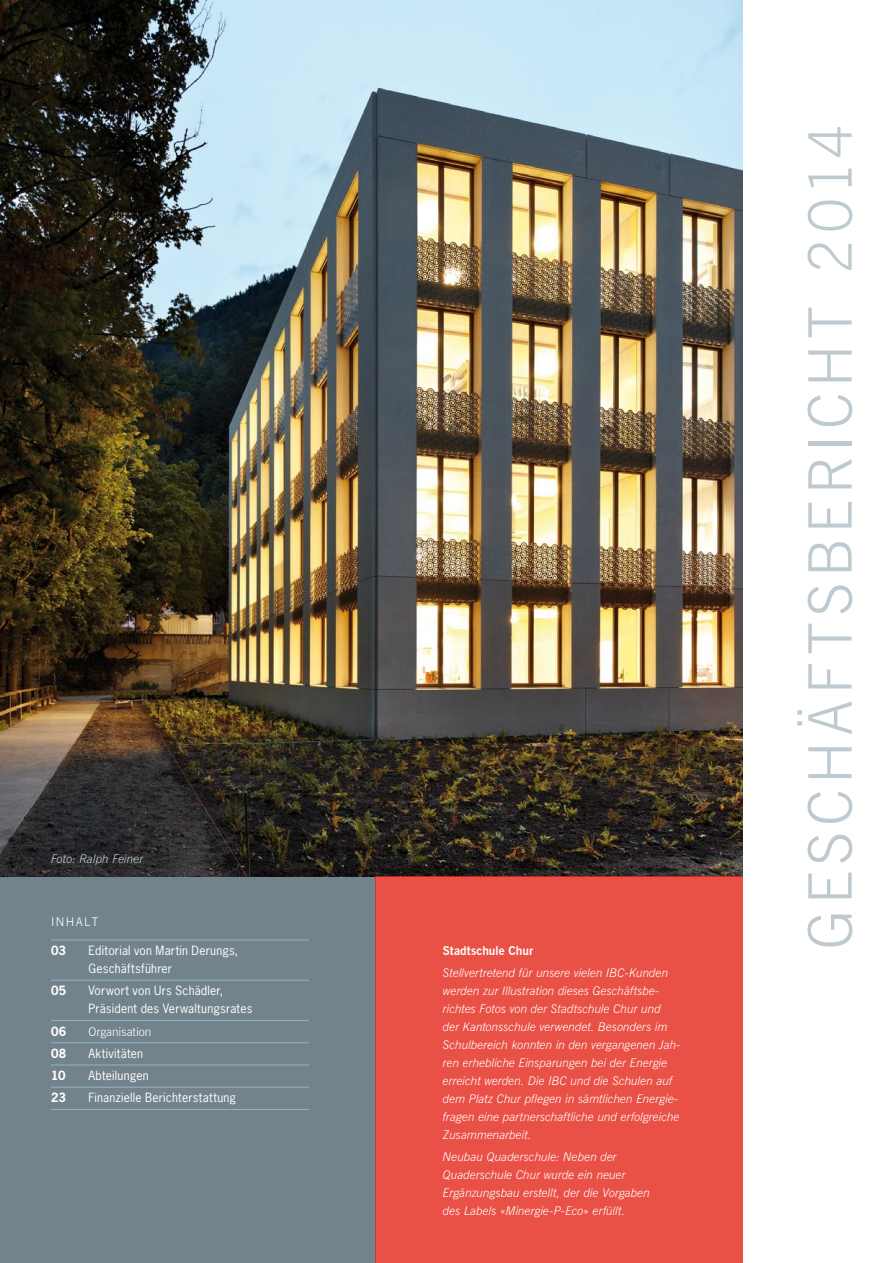
<style>
.page{position:relative;width:893px;height:1263px;background:#fff}
.page>*{position:absolute;margin:0;border:0;box-sizing:border-box;transform-origin:0 0}
.t1{font:300 60px "News Gothic BT";letter-spacing:.095em;color:#bfcad0}
.t2{font:italic 300 12px/18px "News Gothic BT";color:#fff}
.t3{font:12px/18px "News Gothic";letter-spacing:.02em;color:#fff}
.t4{font:300 12px "News Gothic BT";letter-spacing:.005em;color:#fff}
.t5{font:italic 300 12px "News Gothic BT";color:#c3cdd3}
.t6{font:700 12px "News Gothic BT";letter-spacing:.005em;color:#fff}
.t7{font:700 12px "News Gothic";letter-spacing:.015em;color:#fff}
</style>
<div class="page">
<div style="left:0;top:876px;width:376px;height:387px;background:#73838b"></div>
<img style="left:0;top:0;width:743px;height:876px">
<hr style="left:51px;top:940px;width:258px;height:1px;background:#96b3c0">
<hr style="left:51px;top:980px;width:258px;height:1px;background:#96b3c0">
<hr style="left:51px;top:1020px;width:258px;height:1px;background:#96b3c0">
<hr style="left:51px;top:1042px;width:258px;height:1px;background:#96b3c0">
<hr style="left:51px;top:1065px;width:258px;height:1px;background:#96b3c0">
<hr style="left:51px;top:1087px;width:258px;height:1px;background:#96b3c0">
<hr style="left:51px;top:1109px;width:258px;height:1px;background:#96b3c0">
<div style="left:376px;top:876px;width:367px;height:387px;background:#e95146"></div>
<p class="t5" style="left:51px;top:851px;width:94px">Foto: Ralph Feiner</p>
<p class="t4" style="left:51px;top:915px;width:49px">INHALT</p>
<p class="t7" style="left:51px;top:942px;width:17px">03</p>
<p class="t3" style="left:89px;top:941px;width:151px">Editorial von Martin Derungs,<br>Geschäftsführer</p>
<p class="t7" style="left:51px;top:983px;width:17px">05</p>
<p class="t3" style="left:89px;top:981px;width:165px">Vorwort von Urs Schädler,<br>Präsident des Verwaltungsrates</p>
<p class="t7" style="left:51px;top:1023px;width:17px">06</p>
<p class="t4" style="left:89px;top:1024px;width:64px">Organisation</p>
<p class="t7" style="left:51px;top:1045px;width:17px">08</p>
<p class="t3" style="left:89px;top:1044px;width:56px">Aktivitäten</p>
<p class="t7" style="left:51px;top:1067px;width:16px">10</p>
<p class="t3" style="left:89px;top:1066px;width:62px">Abteilungen</p>
<p class="t7" style="left:51px;top:1090px;width:16px">23</p>
<p class="t3" style="left:89px;top:1088px;width:149px">Finanzielle Berichterstattung</p>
<p class="t6" style="left:443px;top:943px;width:92px">Stadtschule Chur</p>
<p class="t2" style="left:443px;top:964px;width:239px">Stellvertretend für unsere vielen IBC-Kunden werden zur Illustration dieses Geschäftsbe&shy;richtes Fotos von der Stadtschule Chur und<br>der Kantonsschule verwendet. Besonders im Schulbereich konnten in den vergangenen Jah&shy;ren erhebliche Einsparungen bei der Energie erreicht werden. Die IBC und die Schulen auf dem Platz Chur pflegen in sämtlichen Energie&shy;fragen eine partnerschaftliche und erfolgreiche Zusammenarbeit.</p>
<p class="t2" style="left:443px;top:1148px;width:209px">Neubau Quaderschule: Neben der Quaderschule Chur wurde ein neuer Ergänzungsbau erstellt, der die Vorgaben des Labels «Minergie-P-Eco» erfüllt.</p>
<h1 class="t1" style="left:794px;top:949px;width:827px;rotate:-90deg">GESCHÄFTSBERICHT 2014</h1>
</div>
